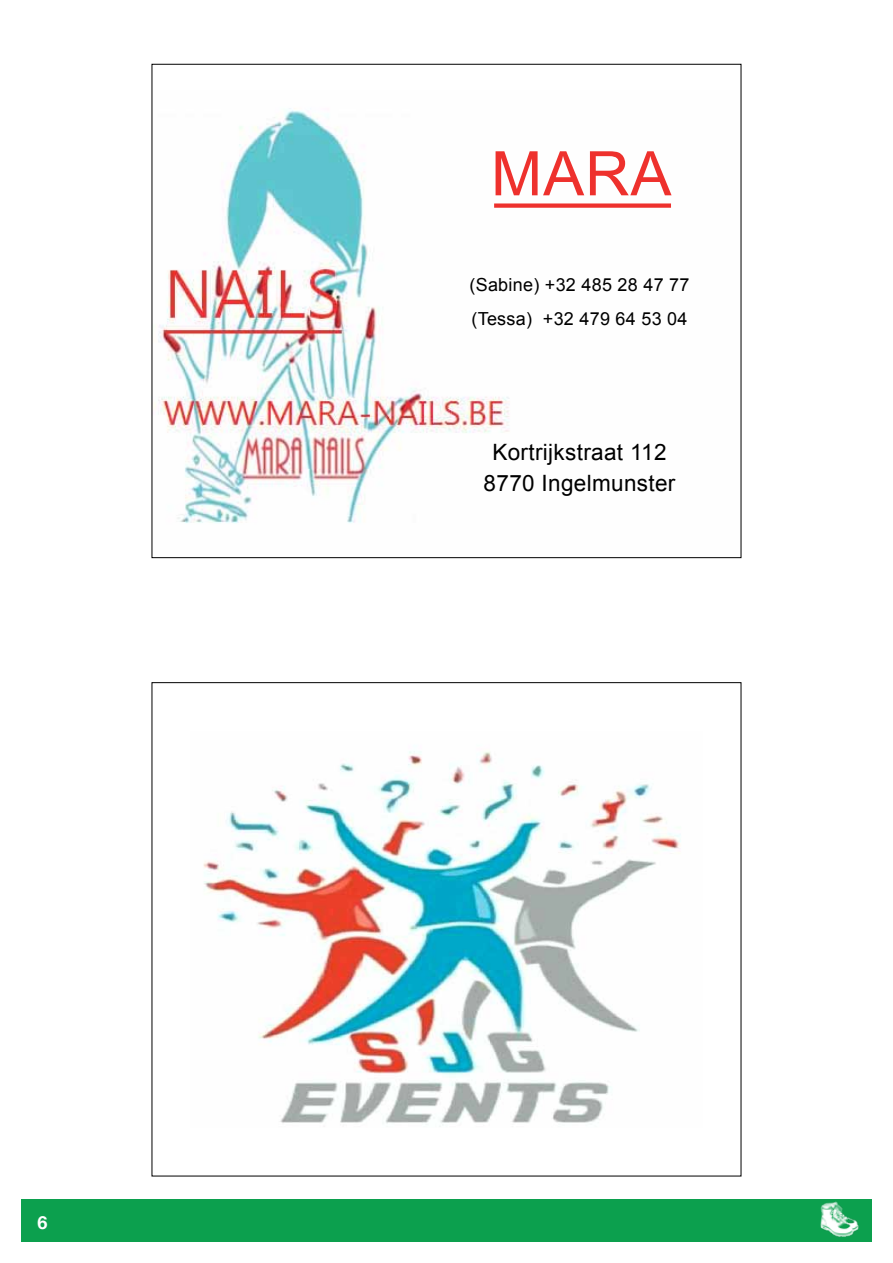
<style>
.page{position:relative;width:893px;height:1263px;background:#fff}
.page>*{position:absolute;margin:0;border:0;box-sizing:border-box;transform-origin:0 0}
.t1{font:61.5px "Arial";color:#ee312d}
.t2{font:22.5px/31.2px "Arial";letter-spacing:.015em;color:#000;text-align:center}
.t3{font:18px/34.3px "Arial";letter-spacing:.015em;color:#000}
.t4{font:700 18px "Helvetica Neue";color:#fff}
</style>
<div class="page">
<img style="left:154px;top:108px;width:355px;height:416px">
<img style="left:203px;top:751px;width:478px;height:374px">
<div style="left:494px;top:203px;width:177px;height:5px;background:#ee312d"></div>
<div style="left:21px;top:1199px;width:851px;height:43px;background:#0ca04e"></div>
<img style="left:820px;top:1201px;width:39px;height:36px">
<p class="t4" style="left:38px;top:1212px;width:12px">6</p>
<h1 class="t1" style="left:491px;top:133px;width:182px">MARA</h1>
<p class="t3" style="left:469px;top:267px;width:222px">(Sabine) +32 485 28 47 77 (Tessa) +32 479 64 53 04</p>
<p class="t2" style="left:484px;top:437px;width:193px">Kortrijkstraat 112<br>8770 Ingelmunster</p>
</div>
